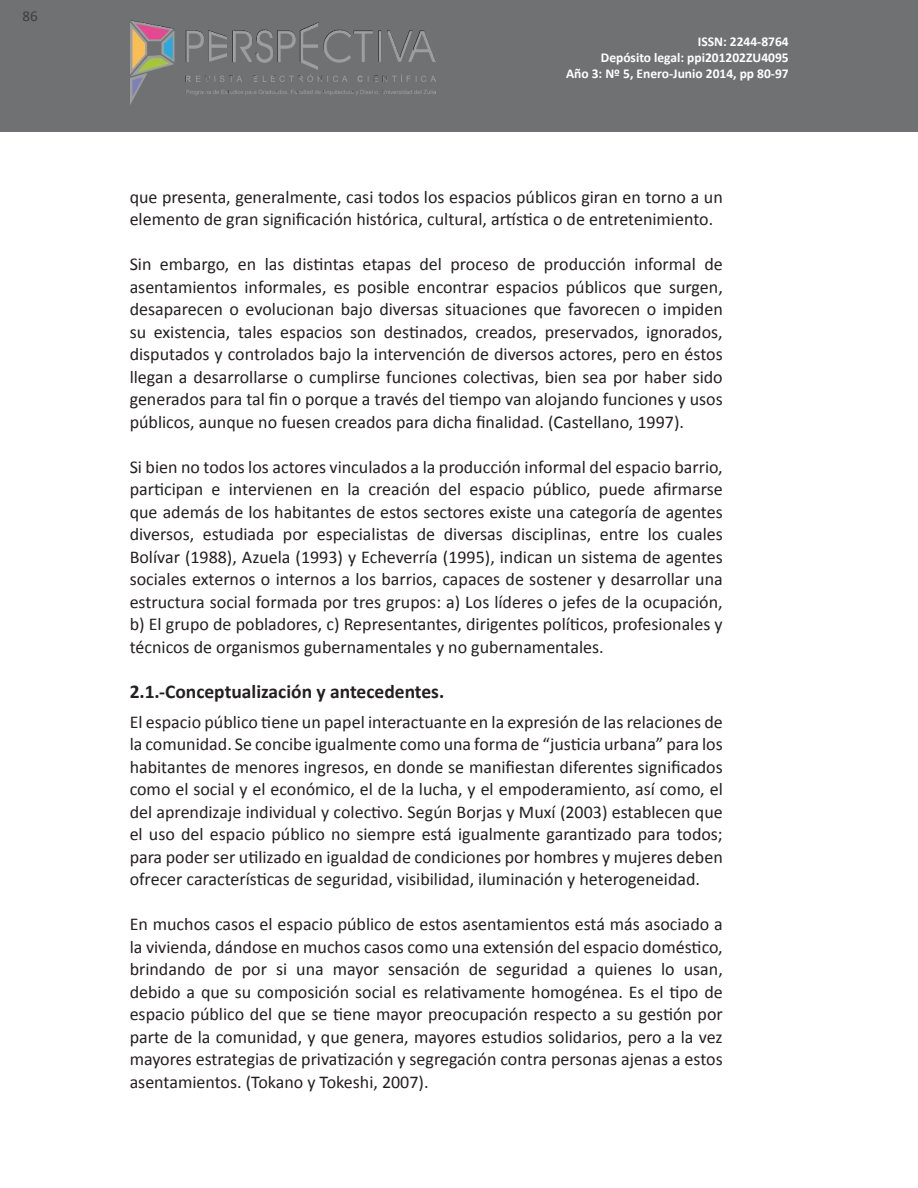
<style>
.page{position:relative;width:918px;height:1188px;background:#fff}
.page>*{position:absolute;margin:0;border:0;box-sizing:border-box;transform-origin:0 0}
.Paragraph_Style_2{font:700 19.5px "Calibri";color:#231f20}
.Paragraph_Style_2-2{font:18px/22.5px "Calibri";color:#231f20;text-align:justify}
.t1{font:15px "Calibri";color:#3e3e3f}
.t2{font:700 13.5px/16.2px "Calibri";color:#fff;text-align:right}
</style>
<div class="page">
<div style="left:0;top:0;width:918px;height:132px;background:#707173"></div>
<img style="left:130px;top:21px;width:306px;height:83px">
<p class="t1" style="left:22px;top:6px;width:17px">86</p>
<p class="t2" style="left:566px;top:33px;width:224px">ISSN: 2244-8764<br>Depósito legal: ppi201202ZU4095<br>Año 3: Nº 5, Enero-Junio 2014, pp 80-97</p>
<p class="Paragraph_Style_2-2" style="left:130px;top:186px;width:595px">que presenta, generalmente, casi todos los espacios públicos giran en torno a un elemento de gran significación histórica, cultural, artística o de entretenimiento.</p>
<p class="Paragraph_Style_2-2" style="left:130px;top:253px;width:595px">Sin embargo, en las distintas etapas del proceso de producción informal de asentamientos informales, es posible encontrar espacios públicos que surgen, desaparecen o evolucionan bajo diversas situaciones que favorecen o impiden su existencia, tales espacios son destinados, creados, preservados, ignorados, disputados y controlados bajo la intervención de diversos actores, pero en éstos llegan a desarrollarse o cumplirse funciones colectivas, bien sea por haber sido generados para tal fin o porque a través del tiempo van alojando funciones y usos públicos, aunque no fuesen creados para dicha finalidad. (Castellano, 1997).</p>
<p class="Paragraph_Style_2-2" style="left:130px;top:456px;width:595px">Si bien no todos los actores vinculados a la producción informal del espacio barrio, participan e intervienen en la creación del espacio público, puede afirmarse que además de los habitantes de estos sectores existe una categoría de agentes diversos, estudiada por especialistas de diversas disciplinas, entre los cuales Bolívar (1988), Azuela (1993) y Echeverría (1995), indican un sistema de agentes sociales externos o internos a los barrios, capaces de sostener y desarrollar una estructura social formada por tres grupos: a) Los líderes o jefes de la ocupación, b) El grupo de pobladores, c) Representantes, dirigentes políticos, profesionales y técnicos de organismos gubernamentales y no gubernamentales.</p>
<p class="Paragraph_Style_2" style="left:130px;top:679px;width:316px">2.1.-Conceptualización y antecedentes.</p>
<p class="Paragraph_Style_2-2" style="left:130px;top:711px;width:595px">El espacio público tiene un papel interactuante en la expresión de las relaciones de la comunidad. Se concibe igualmente como una forma de “justicia urbana” para los habitantes de menores ingresos, en donde se manifiestan diferentes significados como el social y el económico, el de la lucha, y el empoderamiento, así como, el del aprendizaje individual y colectivo. Según Borjas y Muxí (2003) establecen que el uso del espacio público no siempre está igualmente garantizado para todos; para poder ser utilizado en igualdad de condiciones por hombres y mujeres deben ofrecer características de seguridad, visibilidad, iluminación y heterogeneidad.</p>
<p class="Paragraph_Style_2-2" style="left:130px;top:913px;width:595px">En muchos casos el espacio público de estos asentamientos está más asociado a la vivienda, dándose en muchos casos como una extensión del espacio doméstico, brindando de por si una mayor sensación de seguridad a quienes lo usan, debido a que su composición social es relativamente homogénea. Es el tipo de espacio público del que se tiene mayor preocupación respecto a su gestión por parte de la comunidad, y que genera, mayores estudios solidarios, pero a la vez mayores estrategias de privatización y segregación contra personas ajenas a estos asentamientos. (Tokano y Tokeshi, 2007).</p>
</div>
